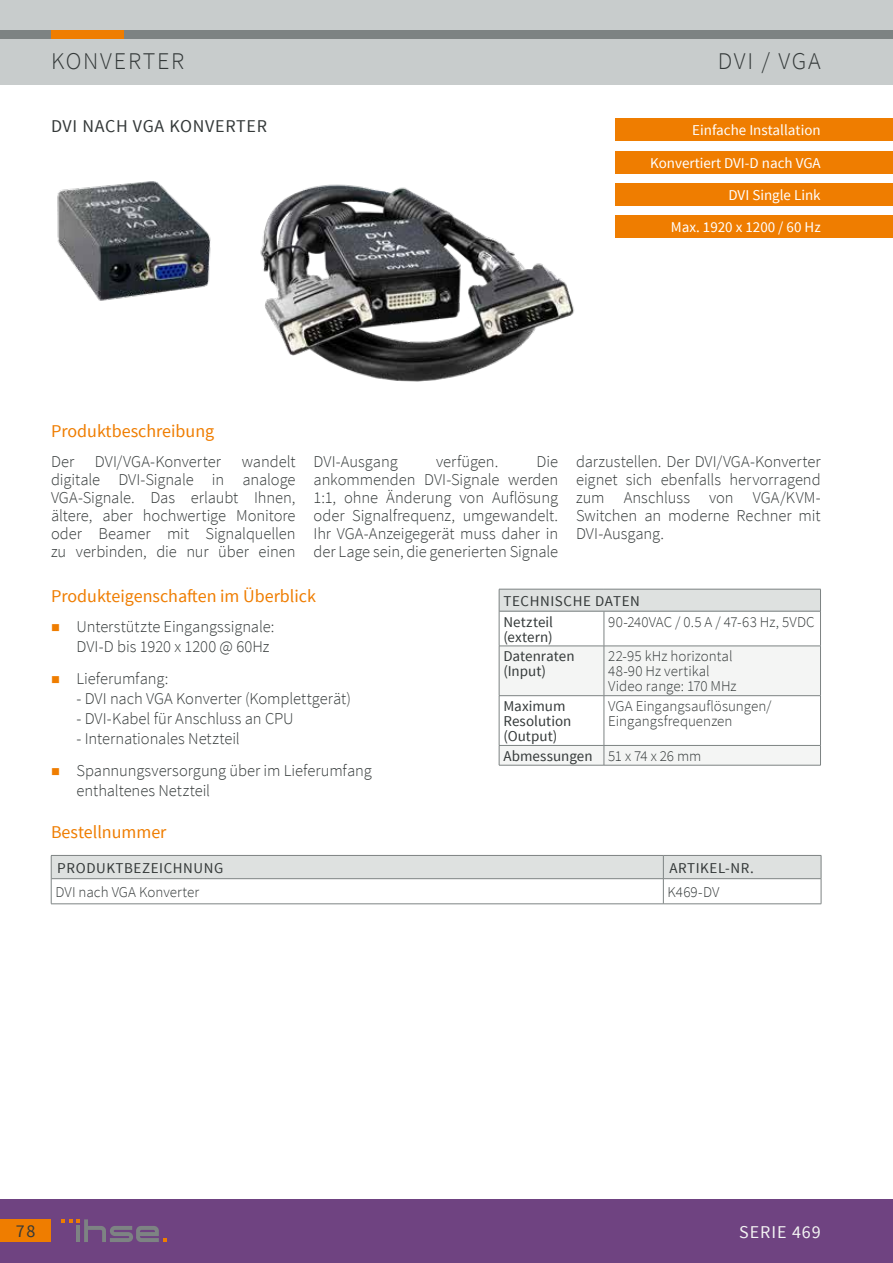
<style>
.page{position:relative;width:893px;height:1263px;background:#fff}
.page>*{position:absolute;margin:0;border:0;box-sizing:border-box;transform-origin:0 0}
.t1{font:300 24px "Source Sans Pro";letter-spacing:.075em;color:#343939}
.t2{font:18px "Source Sans Pro";color:#ef7d00}
.t3{font:18px "Source Sans Pro";letter-spacing:.04em;color:#343939}
.t4{font:18px "Source Sans Pro";letter-spacing:.05em;color:#f4f5f4}
.t5{font:300 16.5px/18px "Source Sans Pro";letter-spacing:-.005em;color:#343939;text-align:justify}
.t6{font:300 15px/15px "Source Sans Pro";color:#343939}
.t7{font:15px/32.2px "Source Sans Pro";color:#fff;text-align:right}
.t8{font:15px/15px "Source Sans Pro";letter-spacing:.01em;color:#343939}
.t9{font:15px/20.9px "Source Sans Pro";letter-spacing:.04em;color:#343939}
.s1{font-weight:300}
</style>
<div class="page">
<img style="left:260px;top:184px;width:315px;height:198px">
<img style="left:57px;top:181px;width:154px;height:120px">
<div style="left:0;top:1199px;width:893px;height:64px;background:#6f4381"></div>
<div style="left:0;top:1219px;width:51px;height:23px;background:#ef7d00"></div>
<div style="left:0;top:0;width:893px;height:85px;background:#c8cccc"></div>
<div style="left:119px;top:30px;width:774px;height:8px;background:#7d8383"></div>
<div style="left:51px;top:30px;width:72px;height:8px;background:#ef7d00"></div>
<div style="left:0;top:30px;width:51px;height:8px;background:#7d8383"></div>
<svg style="left:61px;top:1219px;width:106px;height:23px"></svg>
<div style="left:616px;top:119px;width:277px;height:22px;background:#ef7d00"></div>
<div style="left:616px;top:215px;width:277px;height:23px;background:#ef7d00"></div>
<div style="left:616px;top:183px;width:277px;height:22px;background:#ef7d00"></div>
<div style="left:616px;top:151px;width:277px;height:22px;background:#ef7d00"></div>
<div style="left:499px;top:589px;width:321px;height:22px;background:#dee1e0"></div>
<hr style="left:604px;top:611px;width:1px;height:35px;background:#7d8383">
<hr style="left:499px;top:611px;width:1px;height:35px;background:#7d8383">
<hr style="left:820px;top:611px;width:1px;height:35px;background:#7d8383">
<svg style="left:499px;top:646px;width:322px;height:119px"></svg>
<hr style="left:499px;top:765px;width:105px;height:1px;background:#7d8383">
<hr style="left:604px;top:765px;width:217px;height:1px;background:#7d8383">
<hr style="left:499px;top:589px;width:105px;height:1px;background:#7d8383">
<svg style="left:499px;top:589px;width:1px;height:22px"></svg>
<hr style="left:604px;top:589px;width:217px;height:1px;background:#7d8383">
<svg style="left:820px;top:589px;width:1px;height:22px"></svg>
<hr style="left:499px;top:611px;width:105px;height:1px;background:#7d8383">
<hr style="left:604px;top:611px;width:216px;height:1px;background:#7d8383">
<svg style="left:51px;top:855px;width:771px;height:49px"></svg>
<hr style="left:51px;top:903px;width:612px;height:1px;background:#7d8383">
<hr style="left:663px;top:903px;width:158px;height:1px;background:#7d8383">
<h1 class="t1" style="left:51px;top:46px;width:135px">KONVERTER</h1>
<h1 class="t1" style="left:718px;top:46px;width:105px">DVI / VGA</h1>
<p class="t3" style="left:51px;top:115px;width:218px">DVI NACH VGA KONVERTER</p>
<p class="t2" style="left:51px;top:419px;width:165px">Produktbeschreibung</p>
<p class="t7" style="left:650px;top:115px;width:172px">Einfache Installation<br>Konvertiert DVI-D nach VGA<br>DVI Single Link<br>Max. 1920 x 1200 / 60 Hz</p>
<p class="t5" style="left:51px;top:452px;width:246px;text-indent:191px">wandelt digitale DVI-Signale in analoge VGA-Signale. Das erlaubt Ihnen, ältere, aber hochwertige Monitore oder Beamer mit Signalquellen zu verbinden, die nur über einen</p>
<p class="t5" style="left:314px;top:452px;width:86px">DVI-Ausgang</p>
<p class="t5" style="left:436px;top:452px;width:64px">verfügen.</p>
<p class="t5" style="left:314px;top:452px;width:246px;text-indent:223px">Die ankommenden DVI-Signale werden 1:1, ohne Änderung von Auflösung oder Signalfrequenz, umgewandelt.<br>Ihr VGA-Anzeigegerät muss daher in der Lage sein, die generierten Signale</p>
<p class="t5" style="left:576px;top:452px;width:246px">darzustellen. Der DVI/VGA-Konverter eignet sich ebenfalls hervorragend zum Anschluss von VGA/KVM-Switchen an moderne Rechner mit DVI-Ausgang.</p>
<p class="t5" style="left:51px;top:452px;width:25px">Der</p>
<p class="t5" style="left:95px;top:452px;width:128px">DVI/VGA-Konverter</p>
<p class="t2" style="left:51px;top:585px;width:267px">Produkteigenschaften im Überblick</p>
<p class="t5" style="left:77px;top:617px;width:199px;line-height:19.8px">Unterstützte Eingangssignale:<br>DVI-D bis 1920 x 1200 @ 60Hz</p>
<p class="t5" style="left:77px;top:670px;width:93px">Lieferumfang:</p>
<p class="t5" style="left:77px;top:690px;width:276px">- DVI nach VGA Konverter (Komplettgerät)</p>
<p class="t5" style="left:77px;top:710px;width:219px">- DVI-Kabel für Anschluss an CPU</p>
<p class="t5" style="left:77px;top:722px;width:297px;line-height:32.5px">- Internationales Netzteil<br>Spannungsversorgung über im Lieferumfang</p>
<p class="t5" style="left:77px;top:782px;width:135px">enthaltenes Netzteil</p>
<p class="t2" style="left:51px;top:821px;width:117px">Bestellnummer</p>
<p class="t9" style="left:503px;top:591px;width:138px">TECHNISCHE DATEN<br>Netzteil</p>
<p class="t8" style="left:503px;top:629px;width:51px">(extern)</p>
<p class="t6" style="left:608px;top:614px;width:208px">90-240VAC / 0.5 A / 47-63 Hz, 5VDC</p>
<p class="t8" style="left:503px;top:649px;width:73px">Datenraten (Input)</p>
<p class="t6" style="left:608px;top:649px;width:130px">22-95 kHz horizontal<br>48-90 Hz vertikal<br>Video range: 170 MHz</p>
<p class="t8" style="left:503px;top:699px;width:70px">Maximum<br>Resolution (Output)</p>
<p class="t6" style="left:608px;top:699px;width:165px">VGA Eingangsauflösungen/<br>Eingangsfrequenzen</p>
<p class="t8" style="left:503px;top:749px;width:199px">Abmessungen <span class="s1">51 x 74 x 26 mm</span></p>
<p class="t9" style="left:57px;top:857px;width:168px">PRODUKTBEZEICHNUNG</p>
<p class="t9" style="left:669px;top:857px;width:86px">ARTIKEL-NR.</p>
<p class="t6" style="left:55px;top:884px;width:145px">DVI nach VGA Konverter</p>
<p class="t6" style="left:668px;top:884px;width:53px">K469-DV</p>
<p class="t3" style="left:16px;top:1220px;width:21px">78</p>
<p class="t4" style="left:739px;top:1220px;width:83px">SERIE 469</p>
</div>
